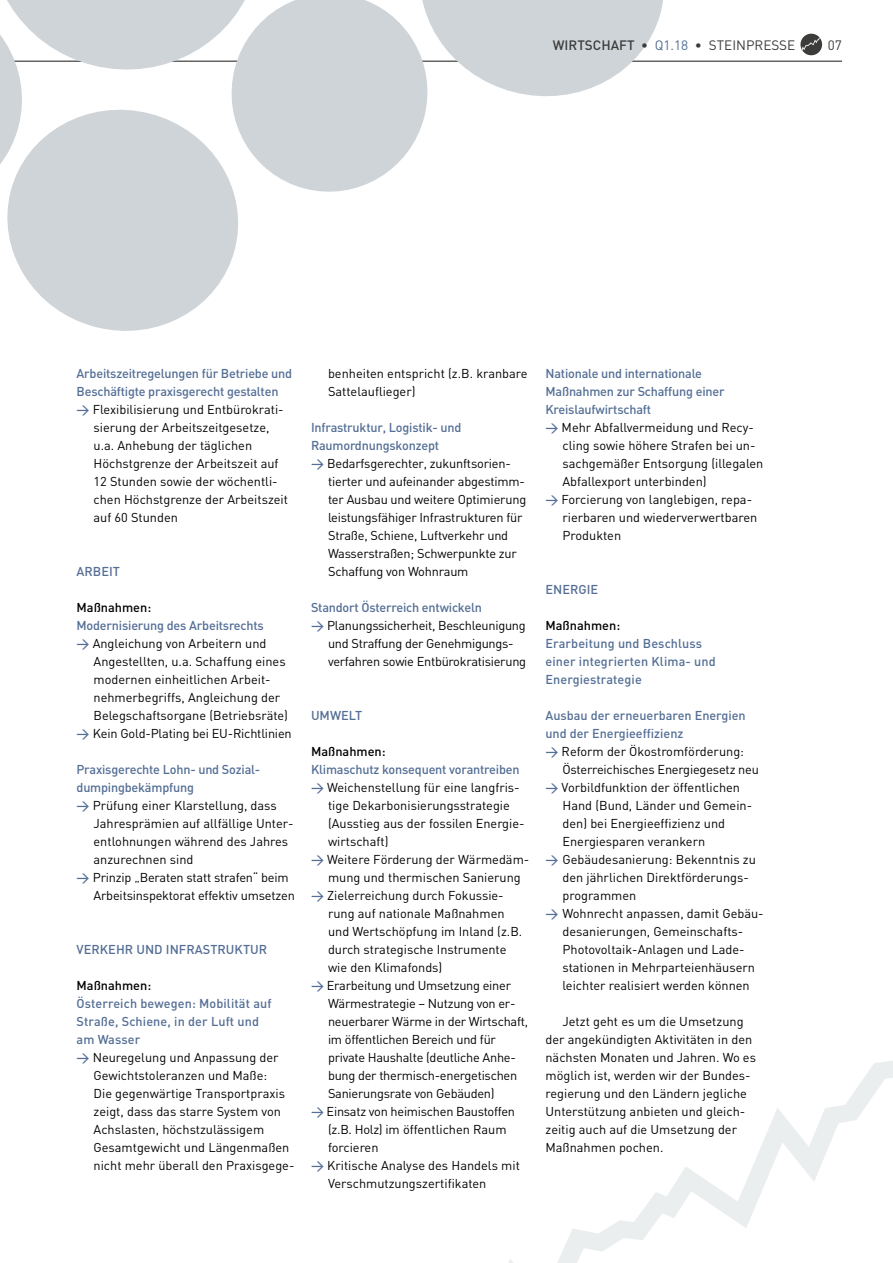
<style>
.page{position:relative;width:893px;height:1263px;background:#fff}
.page>*{position:absolute;margin:0;border:0;box-sizing:border-box;transform-origin:0 0}
.t1{font:13.5px "DIN";color:#3c3c3b}
.t2{font:12.75px/18px "DIN";color:#000}
.t3{font:500 12.75px "DIN";letter-spacing:-.015em;color:#546e95}
.t4{font:12.75px "DIN";letter-spacing:-.02em;color:#000}
.t5{font:500 12.75px/18px "DIN";letter-spacing:.01em;color:#546e95}
.t6{font:500 12.75px "DIN";color:#000}
.t7{font:500 12.75px "DIN";letter-spacing:.005em;color:#546e95}
.s1{font-weight:500}
.s2{color:#546e95}
.s3{font-weight:500;color:#546e95}
</style>
<div class="page">
<svg style="left:509px;top:1061px;width:384px;height:202px"></svg>
<hr style="left:0;top:61px;width:842px;height:1px;background:#3c3c3b">
<svg style="left:0;top:0;width:716px;height:331px"></svg>
<div style="left:800px;top:34px;width:22px;height:21px;background:#3c3c3b;border-radius:50%"></div>
<svg style="left:801px;top:37px;width:20px;height:15px"></svg>
<p class="t1" style="left:553px;top:37px;width:244px"><span class="s1">WIRTSCHAFT •</span> <span class="s2">Q1.18</span> • STEINPRESSE</p>
<p class="t1" style="left:828px;top:37px;width:16px">07</p>
<p class="t3" style="left:77px;top:365px;width:217px">Arbeitszeitregelungen für Betriebe und</p>
<p class="t3" style="left:77px;top:383px;width:203px">Beschäftigte praxisgerecht gestalten</p>
<p class="t2" style="left:77px;top:400px;width:209px"><span class="s3">&gt;</span> Flexibilisierung und Entbürokrati-</p>
<p class="t2" style="left:94px;top:418px;width:178px">sierung der Arbeitszeitgesetze,</p>
<p class="t2" style="left:94px;top:436px;width:160px">u.a. Anhebung der täglichen</p>
<p class="t2" style="left:94px;top:454px;width:187px">Höchstgrenze der Arbeitszeit auf</p>
<p class="t2" style="left:94px;top:472px;width:186px">12 Stunden sowie der wöchentli-</p>
<p class="t2" style="left:94px;top:490px;width:196px">chen Höchstgrenze der Arbeitszeit</p>
<p class="t2" style="left:94px;top:508px;width:86px">auf 60 Stunden</p>
<p class="t3" style="left:77px;top:563px;width:45px">ARBEIT</p>
<p class="t6" style="left:77px;top:599px;width:76px">Maßnahmen:</p>
<p class="t3" style="left:77px;top:617px;width:189px">Modernisierung des Arbeitsrechts</p>
<p class="t2" style="left:77px;top:634px;width:191px"><span class="s3">&gt;</span> Angleichung von Arbeitern und</p>
<p class="t2" style="left:94px;top:652px;width:194px">Angestellten, u.a. Schaffung eines</p>
<p class="t2" style="left:94px;top:670px;width:179px">modernen einheitlichen Arbeit-</p>
<p class="t2" style="left:94px;top:688px;width:188px">nehmerbegriffs, Angleichung der</p>
<p class="t2" style="left:94px;top:706px;width:196px">Belegschaftsorgane (Betriebsräte)</p>
<p class="t2" style="left:77px;top:724px;width:217px"><span class="s3">&gt;</span> Kein Gold-Plating bei EU-Richtlinien</p>
<p class="t3" style="left:77px;top:761px;width:185px">Praxisgerechte Lohn- und Sozial-</p>
<p class="t3" style="left:77px;top:779px;width:119px">dumpingbekämpfung</p>
<p class="t2" style="left:77px;top:796px;width:202px"><span class="s3">&gt;</span> Prüfung einer Klarstellung, dass</p>
<p class="t2" style="left:94px;top:814px;width:202px">Jahresprämien auf allfällige Unter-</p>
<p class="t2" style="left:94px;top:832px;width:196px">entlohnungen während des Jahres</p>
<p class="t2" style="left:94px;top:850px;width:101px">anzurechnen sind</p>
<p class="t2" style="left:77px;top:868px;width:214px"><span class="s3">&gt;</span> Prinzip „Beraten statt strafen“ beim</p>
<p class="t2" style="left:94px;top:886px;width:203px">Arbeitsinspektorat effektiv umsetzen</p>
<p class="t7" style="left:77px;top:941px;width:192px">VERKEHR UND INFRASTRUKTUR</p>
<p class="t6" style="left:77px;top:977px;width:76px">Maßnahmen:</p>
<p class="t5" style="left:77px;top:994px;width:197px">Österreich bewegen: Mobilität auf</p>
<p class="t5" style="left:77px;top:1012px;width:184px">Straße, Schiene, in der Luft und</p>
<p class="t5" style="left:77px;top:1030px;width:65px">am Wasser</p>
<p class="t2" style="left:77px;top:1048px;width:204px"><span class="s3">&gt;</span> Neuregelung und Anpassung der</p>
<p class="t2" style="left:94px;top:1066px;width:175px">Gewichtstoleranzen und Maße:</p>
<p class="t2" style="left:94px;top:1084px;width:193px">Die gegenwärtige Transportpraxis</p>
<p class="t2" style="left:94px;top:1102px;width:189px">zeigt, dass das starre System von</p>
<p class="t2" style="left:94px;top:1120px;width:172px">Achslasten, höchstzulässigem</p>
<p class="t2" style="left:94px;top:1138px;width:197px">Gesamtgewicht und Längenmaßen</p>
<p class="t2" style="left:94px;top:1156px;width:202px">nicht mehr überall den Praxisgege-</p>
<p class="t2" style="left:328px;top:364px;width:201px">benheiten entspricht (z.B. kranbare<br>Sattelauflieger)</p>
<p class="t3" style="left:311px;top:419px;width:152px">Infrastruktur, Logistik- und</p>
<p class="t3" style="left:311px;top:437px;width:130px">Raumordnungskonzept</p>
<p class="t2" style="left:311px;top:454px;width:201px"><span class="s3">&gt;</span> Bedarfsgerechter, zukunftsorien-</p>
<p class="t2" style="left:328px;top:472px;width:198px">tierter und aufeinander abgestimm-</p>
<p class="t2" style="left:328px;top:490px;width:200px">ter Ausbau und weitere Optimierung</p>
<p class="t2" style="left:328px;top:508px;width:196px">leistungsfähiger Infrastrukturen für</p>
<p class="t2" style="left:328px;top:526px;width:182px">Straße, Schiene, Luftverkehr und</p>
<p class="t2" style="left:328px;top:544px;width:190px">Wasserstraßen; Schwerpunkte zur</p>
<p class="t2" style="left:328px;top:562px;width:142px">Schaffung von Wohnraum</p>
<p class="t3" style="left:311px;top:599px;width:172px">Standort Österreich entwickeln</p>
<p class="t4" style="left:311px;top:617px;width:216px"><span class="s3">&gt;</span> Planungssicherheit, Beschleunigung</p>
<p class="t4" style="left:328px;top:635px;width:187px">und Straffung der Genehmigungs-</p>
<p class="t4" style="left:328px;top:653px;width:200px">verfahren sowie Entbürokratisierung</p>
<p class="t3" style="left:311px;top:707px;width:53px">UMWELT</p>
<p class="t6" style="left:311px;top:743px;width:76px">Maßnahmen:</p>
<p class="t3" style="left:311px;top:761px;width:210px">Klimaschutz konsequent vorantreiben</p>
<p class="t2" style="left:311px;top:778px;width:210px"><span class="s3">&gt;</span> Weichenstellung für eine langfris-</p>
<p class="t2" style="left:328px;top:796px;width:183px">tige Dekarbonisierungsstrategie</p>
<p class="t2" style="left:328px;top:814px;width:198px">(Ausstieg aus der fossilen Energie-</p>
<p class="t2" style="left:328px;top:832px;width:62px">wirtschaft)</p>
<p class="t2" style="left:311px;top:850px;width:220px"><span class="s3">&gt;</span> Weitere Förderung der Wärmedäm-</p>
<p class="t2" style="left:328px;top:868px;width:194px">mung und thermischen Sanierung</p>
<p class="t2" style="left:311px;top:886px;width:194px"><span class="s3">&gt;</span> Zielerreichung durch Fokussie-</p>
<p class="t2" style="left:328px;top:904px;width:178px">rung auf nationale Maßnahmen</p>
<p class="t2" style="left:328px;top:922px;width:196px">und Wertschöpfung im Inland (z.B.</p>
<p class="t2" style="left:328px;top:940px;width:180px">durch strategische Instrumente</p>
<p class="t2" style="left:328px;top:958px;width:116px">wie den Klimafonds)</p>
<p class="t4" style="left:311px;top:977px;width:202px"><span class="s3">&gt;</span> Erarbeitung und Umsetzung einer</p>
<p class="t4" style="left:328px;top:995px;width:189px">Wärmestrategie – Nutzung von er-</p>
<p class="t4" style="left:328px;top:1013px;width:202px">neuerbarer Wärme in der Wirtschaft,</p>
<p class="t4" style="left:328px;top:1031px;width:169px">im öffentlichen Bereich und für</p>
<p class="t4" style="left:328px;top:1049px;width:189px">private Haushalte (deutliche Anhe-</p>
<p class="t4" style="left:328px;top:1067px;width:191px">bung der thermisch-energetischen</p>
<p class="t4" style="left:328px;top:1085px;width:168px">Sanierungsrate von Gebäuden)</p>
<p class="t4" style="left:311px;top:1103px;width:206px"><span class="s3">&gt;</span> Einsatz von heimischen Baustoffen</p>
<p class="t2" style="left:328px;top:1120px;width:180px">(z.B. Holz) im öffentlichen Raum</p>
<p class="t2" style="left:328px;top:1138px;width:52px">forcieren</p>
<p class="t2" style="left:311px;top:1156px;width:210px"><span class="s3">&gt;</span> Kritische Analyse des Handels mit</p>
<p class="t2" style="left:328px;top:1174px;width:160px">Verschmutzungszertifikaten</p>
<p class="t3" style="left:545px;top:365px;width:158px">Nationale und internationale</p>
<p class="t3" style="left:545px;top:383px;width:181px">Maßnahmen zur Schaffung einer</p>
<p class="t3" style="left:545px;top:401px;width:107px">Kreislaufwirtschaft</p>
<p class="t2" style="left:545px;top:418px;width:210px"><span class="s3">&gt;</span> Mehr Abfallvermeidung und Recy-</p>
<p class="t2" style="left:562px;top:436px;width:195px">cling sowie höhere Strafen bei un-</p>
<p class="t2" style="left:562px;top:454px;width:202px">sachgemäßer Entsorgung (illegalen</p>
<p class="t2" style="left:562px;top:472px;width:146px">Abfallexport unterbinden)</p>
<p class="t2" style="left:545px;top:490px;width:208px"><span class="s3">&gt;</span> Forcierung von langlebigen, repa-</p>
<p class="t2" style="left:562px;top:508px;width:196px">rierbaren und wiederverwertbaren</p>
<p class="t2" style="left:562px;top:526px;width:60px">Produkten</p>
<p class="t3" style="left:545px;top:581px;width:54px">ENERGIE</p>
<p class="t6" style="left:545px;top:617px;width:76px">Maßnahmen:</p>
<p class="t5" style="left:545px;top:634px;width:172px">Erarbeitung und Beschluss einer integrierten Klima- und<br>Energiestrategie</p>
<p class="t3" style="left:545px;top:707px;width:202px">Ausbau der erneuerbaren Energien</p>
<p class="t3" style="left:545px;top:725px;width:139px">und der Energieeffizienz</p>
<p class="t2" style="left:545px;top:742px;width:200px"><span class="s3">&gt;</span> Reform der Ökostromförderung:</p>
<p class="t2" style="left:562px;top:760px;width:198px">Österreichisches Energiegesetz neu</p>
<p class="t2" style="left:545px;top:778px;width:196px"><span class="s3">&gt;</span> Vorbildfunktion der öffentlichen</p>
<p class="t2" style="left:562px;top:796px;width:191px">Hand (Bund, Länder und Gemein-</p>
<p class="t2" style="left:562px;top:814px;width:164px">den) bei Energieeffizienz und</p>
<p class="t2" style="left:562px;top:832px;width:144px">Energiesparen verankern</p>
<p class="t2" style="left:545px;top:850px;width:212px"><span class="s3">&gt;</span> Gebäudesanierung: Bekenntnis zu</p>
<p class="t2" style="left:562px;top:868px;width:188px">den jährlichen Direktförderungs-</p>
<p class="t2" style="left:562px;top:886px;width:75px">programmen</p>
<p class="t2" style="left:545px;top:904px;width:220px"><span class="s3">&gt;</span> Wohnrecht anpassen, damit Gebäu-</p>
<p class="t2" style="left:562px;top:922px;width:182px">desanierungen, Gemeinschafts-</p>
<p class="t2" style="left:562px;top:940px;width:184px">Photovoltaik-Anlagen und Lade-</p>
<p class="t2" style="left:562px;top:958px;width:194px">stationen in Mehrparteienhäusern</p>
<p class="t2" style="left:562px;top:976px;width:189px">leichter realisiert werden können</p>
<p class="t2" style="left:545px;top:1012px;width:212px;text-indent:17px">Jetzt geht es um die Umsetzung der angekündigten Aktivitäten in den nächsten Monaten und Jahren. Wo es möglich ist, werden wir der Bundes&shy;regierung und den Ländern jegliche<br>Unterstützung anbieten und gleich&shy;zeitig auch auf die Umsetzung der<br>Maßnahmen pochen.</p>
</div>
